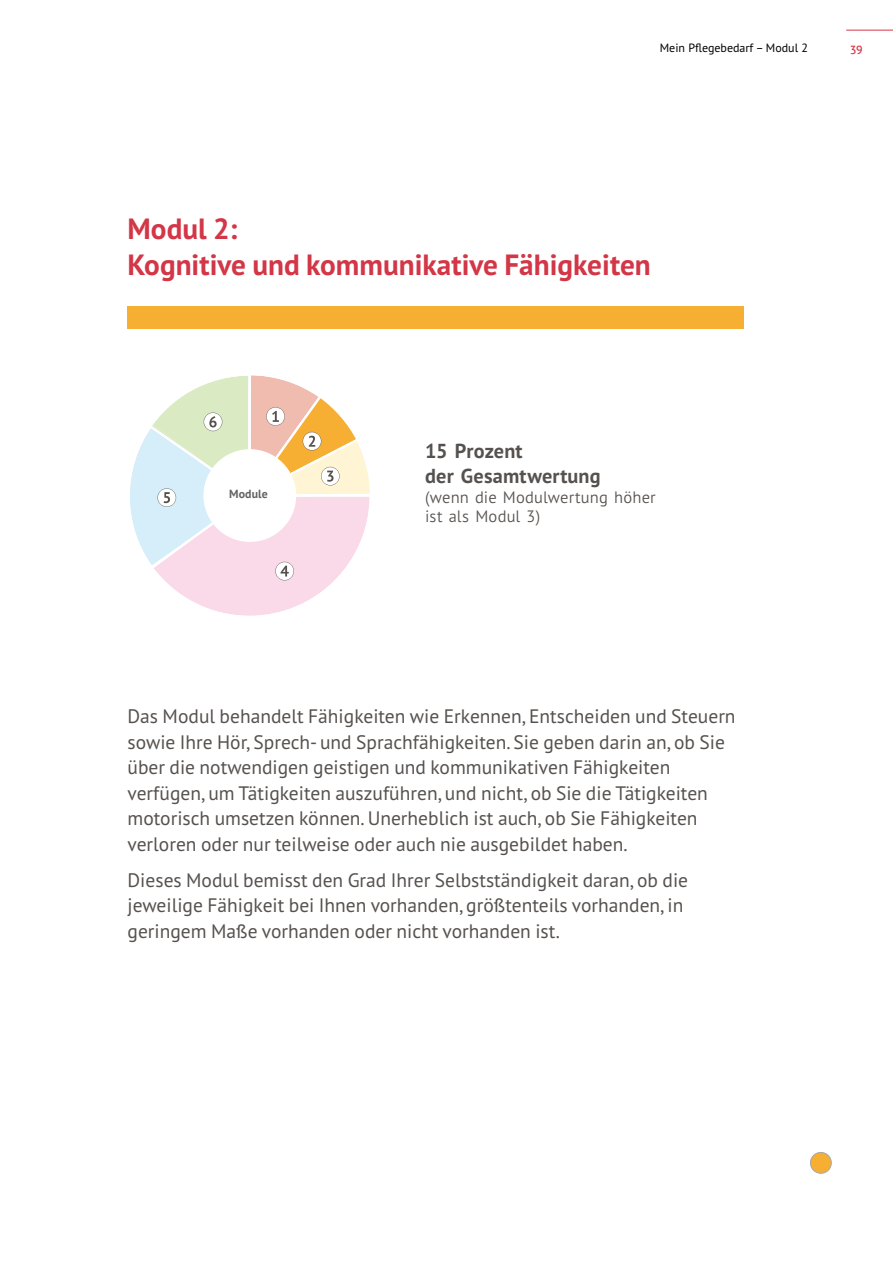
<style>
.page{position:relative;width:893px;height:1263px;background:#fff}
.page>*{position:absolute;margin:0;border:0;box-sizing:border-box;transform-origin:0 0}
.t1{font:700 29.25px/35.1px "PT Sans Pro";color:#d33646}
.t2{font:700 20.25px/24.3px "PT Sans Pro";letter-spacing:.005em;color:#55514e}
.t3{font:19.5px/25.5px "PT Sans Pro";color:#55514e}
.t4{font:300 16.5px/19.8px "PT Sans Pro";letter-spacing:.01em;color:#55514e}
.t5{font:12px "PT Sans Pro";color:#000}
.t6{font:600 12px "PT Sans Pro";color:#d33646}
.t7{font:700 11.85px "PT Sans Pro";letter-spacing:.01em;color:#616262}
</style>
<div class="page">
<div style="left:810px;top:1152px;width:21px;height:21px;background:#f7af33;border-radius:50%"></div>
<div style="left:810px;top:1152px;width:21px;height:21px;border:1px solid #a8a7a5;border-radius:50%"></div>
<hr style="left:846px;top:30px;width:47px;height:1px;background:#d33646">
<div style="left:128px;top:307px;width:616px;height:22px;background:#f7af33"></div>
<svg style="left:130px;top:375px;width:240px;height:241px"></svg>
<p class="t5" style="left:660px;top:40px;width:150px">Mein Pflegebedarf – Modul 2</p>
<p class="t6" style="left:850px;top:40px;width:14px">39</p>
<h2 class="t1" style="left:128px;top:211px;width:525px">Modul 2:<br>Kognitive und kommunikative Fähigkeiten</h2>
<p class="t7" style="left:229px;top:486px;width:40px">Module</p>
<p class="t2" style="left:425px;top:439px;width:177px">15 Prozent<br>der Gesamtwertung</p>
<p class="t4" style="left:425px;top:486px;width:232px">(wenn die Modulwertung höher ist als Modul 3)</p>
<p class="t3" style="left:128px;top:703px;width:610px">Das Modul behandelt Fähigkeiten wie Erkennen, Entscheiden und Steuern sowie Ihre Hör, Sprech- und Sprachfähigkeiten. Sie geben darin an, ob Sie über die notwendigen geistigen und kommunikativen Fähigkeiten verfügen, um Tätigkeiten auszuführen, und nicht, ob Sie die Tätigkeiten motorisch umsetzen können. Unerheblich ist auch, ob Sie Fähigkeiten verloren oder nur teilweise oder auch nie ausgebildet haben.</p>
<p class="t3" style="left:128px;top:867px;width:562px">Dieses Modul bemisst den Grad Ihrer Selbstständigkeit daran, ob die jeweilige Fähigkeit bei Ihnen vorhanden, größtenteils vorhanden, in geringem Maße vorhanden oder nicht vorhanden ist.</p>
</div>
